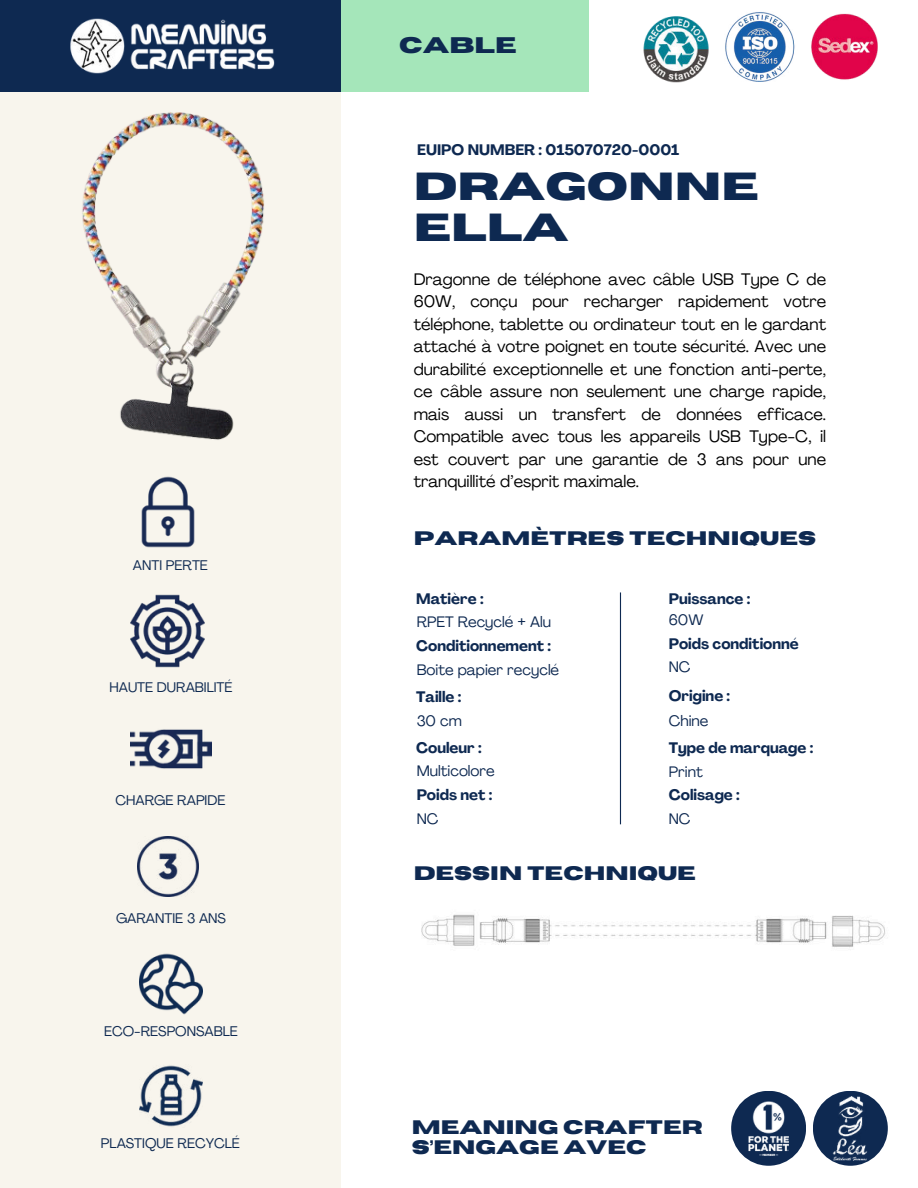
<style>
.page{position:relative;width:918px;height:1188px;background:#fff}
.page>*{position:absolute;margin:0;border:0;box-sizing:border-box;transform-origin:0 0}
.t1{font:700 39px/41.7px "Horizon";color:#0e2951}
.t2{font:700 22.5px "Horizon";color:#0e2951}
.t3{font:700 19.5px/20.2px "Horizon";color:#0e2951}
.t4{font:16.5px/22.5px "Agrandir";color:#000;text-align:justify}
.t5{font:700 15px "Agrandir";color:#0e2951}
.t6{font:15px "Agrandir";color:#0e2951}
.t7{font:13.8px "Agrandir";color:#0e2951}
</style>
<div class="page">
<div style="left:341px;top:0;width:247px;height:92px;background:#a5e6ba"></div>
<div style="left:0;top:0;width:341px;height:1188px;background:#f8f5ed"></div>
<div style="left:0;top:0;width:341px;height:92px;background:#0e2951"></div>
<hr style="left:620px;top:592px;width:1px;height:232px;background:#0e2951">
<img style="left:70px;top:18px;width:205px;height:56px">
<img style="left:139px;top:953px;width:63px;height:62px">
<img style="left:139px;top:1065px;width:63px;height:62px">
<div style="left:731px;top:1091px;width:75px;height:75px;background:#0e2951;border-radius:50%"></div>
<div style="left:813px;top:1091px;width:75px;height:75px;background:#0e2951;border-radius:50%"></div>
<img style="left:748px;top:1101px;width:41px;height:54px">
<img style="left:833px;top:1096px;width:35px;height:64px">
<img style="left:131px;top:729px;width:81px;height:40px">
<img style="left:138px;top:836px;width:60px;height:61px">
<img style="left:643px;top:16px;width:66px;height:67px">
<img style="left:811px;top:13px;width:67px;height:67px">
<img style="left:725px;top:12px;width:70px;height:70px">
<img style="left:421px;top:914px;width:464px;height:33px">
<img style="left:141px;top:476px;width:54px;height:72px">
<img style="left:131px;top:594px;width:73px;height:73px">
<img style="left:82px;top:112px;width:183px;height:328px">
<p class="t7" style="left:133px;top:556px;width:77px">ANTI PERTE</p>
<p class="t7" style="left:110px;top:678px;width:125px">HAUTE DURABILITÉ</p>
<p class="t7" style="left:116px;top:791px;width:111px">CHARGE RAPIDE</p>
<p class="t7" style="left:116px;top:910px;width:111px">GARANTIE 3 ANS</p>
<p class="t7" style="left:104px;top:1023px;width:135px">ECO-RESPONSABLE</p>
<p class="t7" style="left:101px;top:1135px;width:140px">PLASTIQUE RECYCLÉ</p>
<h2 class="t2" style="left:399px;top:31px;width:119px">CABLE</h2>
<p class="t5" style="left:417px;top:141px;width:263px">EUIPO NUMBER : 015070720-0001</p>
<h1 class="t1" style="left:414px;top:166px;width:347px">DRAGONNE<br>ELLA</h1>
<p class="t4" style="left:414px;top:268px;width:414px">Dragonne de téléphone avec câble USB Type C de 60W, conçu pour recharger rapidement votre téléphone, tablette ou ordinateur tout en le gardant attaché à votre poignet en toute sécurité. Avec une durabilité exceptionnelle et une fonction anti-perte, ce câble assure non seulement une charge rapide, mais aussi un transfert de données efficace.<br>Compatible avec tous les appareils USB Type-C, il est couvert par une garantie de 3 ans pour une tranquillité d’esprit maximale.</p>
<p class="t3" style="left:414px;top:529px;width:404px">PARAMÈTRES TECHNIQUES</p>
<p class="t5" style="left:416px;top:589px;width:69px">Matière :</p>
<p class="t5" style="left:416px;top:637px;width:136px">Conditionnement :</p>
<p class="t5" style="left:416px;top:687px;width:47px">Taille :</p>
<p class="t5" style="left:416px;top:738px;width:67px">Couleur :</p>
<p class="t5" style="left:417px;top:786px;width:77px">Poids net :</p>
<p class="t6" style="left:417px;top:613px;width:136px">RPET Recyclé + Alu</p>
<p class="t6" style="left:417px;top:661px;width:144px">Boite papier recyclé</p>
<p class="t6" style="left:417px;top:711px;width:47px">30 cm</p>
<p class="t6" style="left:417px;top:762px;width:80px">Multicolore</p>
<p class="t6" style="left:417px;top:810px;width:23px">NC</p>
<p class="t5" style="left:669px;top:589px;width:83px">Puissance :</p>
<p class="t5" style="left:669px;top:634px;width:132px">Poids conditionné</p>
<p class="t6" style="left:669px;top:611px;width:36px">60W</p>
<p class="t6" style="left:669px;top:658px;width:23px">NC</p>
<p class="t5" style="left:669px;top:687px;width:63px">Origine :</p>
<p class="t5" style="left:669px;top:738px;width:146px">Type de marquage :</p>
<p class="t5" style="left:669px;top:786px;width:72px">Colisage :</p>
<p class="t6" style="left:669px;top:711px;width:41px">Chine</p>
<p class="t6" style="left:669px;top:762px;width:35px">Print</p>
<p class="t6" style="left:669px;top:810px;width:23px">NC</p>
<p class="t3" style="left:414px;top:864px;width:284px">DESSIN TECHNIQUE</p>
<p class="t3" style="left:412px;top:1117px;width:292px">MEANING CRAFTER<br>S’ENGAGE AVEC</p>
</div>
